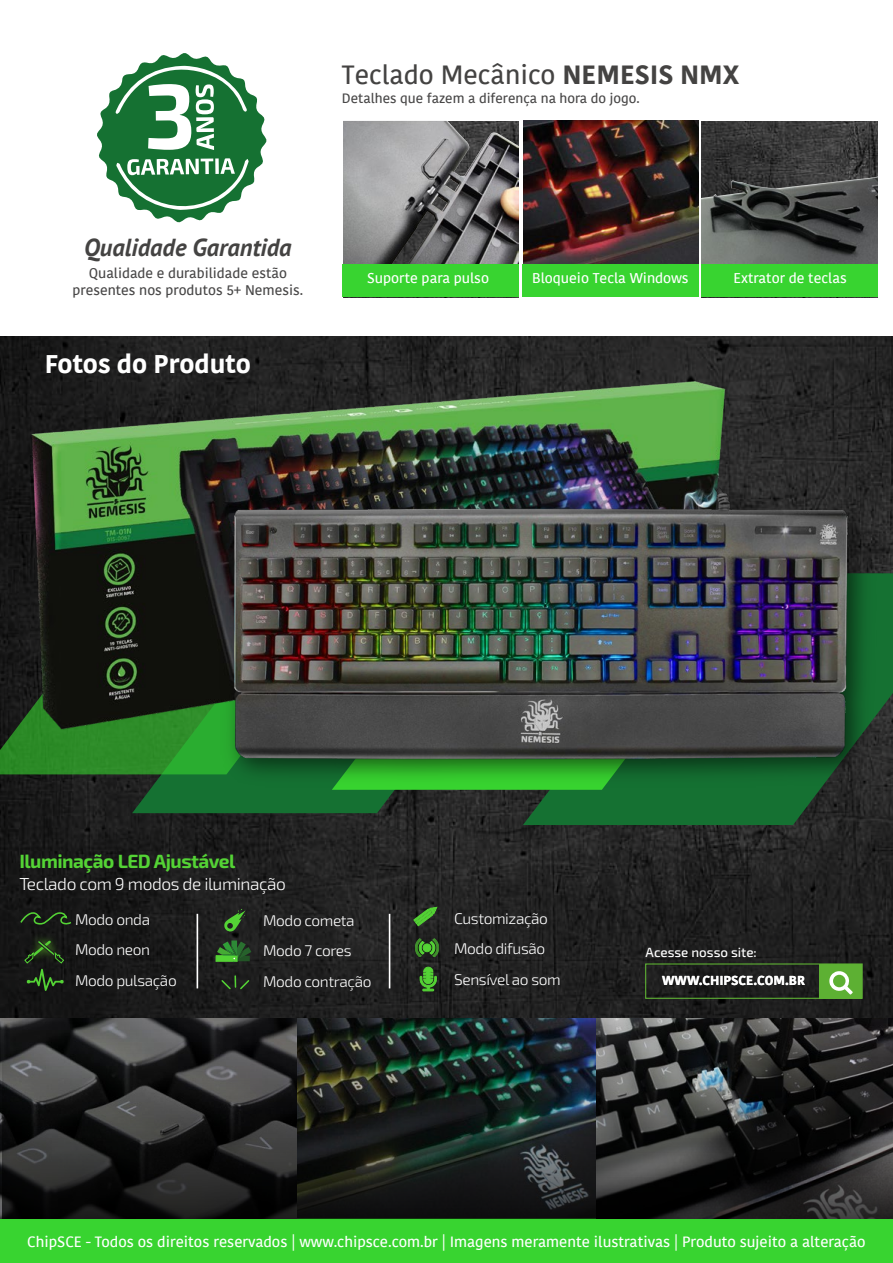
<style>
.page{position:relative;width:893px;height:1263px;background:#fff}
.page>*{position:absolute;margin:0;border:0;box-sizing:border-box;transform-origin:0 0}
.t1{font:600 26.25px "Kohinoor W00";color:#444342}
.t2{font:700 25.5px "Kohinoor W00";color:#fff}
.t3{font:italic 700 24.6px "PT Sans";color:#444342}
.t4{font:700 19.2px "Exo 2";letter-spacing:-.025em;color:#54d335}
.t5{font:300 17.4px "Exo 2";letter-spacing:-.025em;color:#fff}
.t6{font:300 15.45px/30.5px "Exo 2";letter-spacing:-.025em;color:#fff}
.t7{font:600 14.85px "Kohinoor W00";color:#fff}
.t8{font:600 14.1px "Kohinoor W00";color:#fff}
.t9{font:600 13.95px/16.6px "Kohinoor W00";color:#484747;text-align:center}
.t10{font:600 13.5px "Kohinoor W00";color:#484747}
.t11{font:500 13.35px "Exo 2";color:#fff}
.t12{font:700 12.9px "Kohinoor W00";color:#fff}
.s1{font-weight:700}
</style>
<div class="page">
<img style="left:702px;top:121px;width:175px;height:144px">
<img style="left:523px;top:120px;width:176px;height:15px">
<div style="left:701px;top:265px;width:176px;height:32px;background:#38d430"></div>
<div style="left:0;top:336px;width:893px;height:888px;background:#1e1e1e"></div>
<img style="left:343px;top:121px;width:176px;height:14px">
<div style="left:0;top:1217px;width:893px;height:46px;background:#38d430"></div>
<svg style="left:97px;top:53px;width:168px;height:82px"></svg>
<img style="left:0;top:135px;width:837px;height:786px">
<div style="left:645px;top:963px;width:218px;height:36px;border:1px solid #5db033"></div>
<div style="left:819px;top:964px;width:43px;height:34px;background:#5db033"></div>
<svg style="left:829px;top:971px;width:24px;height:24px"></svg>
<svg style="left:3px;top:1016px;width:890px;height:202px"></svg>
<svg style="left:19px;top:911px;width:54px;height:15px"></svg>
<img style="left:26px;top:929px;width:39px;height:40px">
<svg style="left:24px;top:940px;width:40px;height:23px"></svg>
<svg style="left:27px;top:969px;width:37px;height:22px"></svg>
<svg style="left:224px;top:909px;width:21px;height:24px"></svg>
<svg style="left:216px;top:940px;width:35px;height:22px"></svg>
<svg style="left:221px;top:976px;width:29px;height:14px"></svg>
<svg style="left:414px;top:907px;width:23px;height:19px"></svg>
<svg style="left:420px;top:967px;width:16px;height:24px"></svg>
<div style="left:423px;top:944px;width:8px;height:8px;background:#54d335;border-radius:50%"></div>
<div style="left:423px;top:944px;width:8px;height:8px;border:1px solid #54d335;border-radius:50%"></div>
<svg style="left:415px;top:939px;width:9px;height:18px"></svg>
<svg style="left:430px;top:939px;width:9px;height:18px"></svg>
<hr style="left:197px;top:914px;width:1px;height:74px;background:#fff">
<hr style="left:389px;top:914px;width:1px;height:74px;background:#fff">
<img style="left:187px;top:450px;width:706px;height:434px">
<img style="left:207px;top:469px;width:675px;height:380px">
<h1 class="t1" style="left:342px;top:59px;width:399px">Teclado Mecânico <span class="s1">NEMESIS NMX</span></h1>
<p class="t10" style="left:342px;top:90px;width:299px">Detalhes que fazem a diferença na hora do jogo.</p>
<h3 class="t3" style="left:84px;top:231px;width:209px">Qualidade Garantida</h3>
<p class="t9" style="left:73px;top:265px;width:232px">Qualidade e durabilidade estão presentes nos produtos 5+ Nemesis.</p>
<p class="t8" style="left:367px;top:269px;width:123px">Suporte para pulso</p>
<p class="t8" style="left:532px;top:269px;width:158px">Bloqueio Tecla Windows</p>
<p class="t8" style="left:733px;top:269px;width:115px">Extrator de teclas</p>
<h2 class="t2" style="left:45px;top:348px;width:208px">Fotos do Produto</h2>
<p class="t4" style="left:19px;top:849px;width:218px">Iluminação LED Ajustável</p>
<p class="t5" style="left:19px;top:874px;width:268px">Teclado com 9 modos de iluminação</p>
<p class="t6" style="left:75px;top:904px;width:103px">Modo onda<br>Modo neon<br>Modo pulsação</p>
<p class="t6" style="left:263px;top:905px;width:110px">Modo cometa<br>Modo 7 cores<br>Modo contração</p>
<p class="t6" style="left:454px;top:904px;width:108px">Customização<br>Modo difusão<br>Sensível ao som</p>
<p class="t11" style="left:646px;top:944px;width:113px">Acesse nosso site:</p>
<p class="t12" style="left:662px;top:972px;width:144px">WWW.CHIPSCE.COM.BR</p>
<p class="t7" style="left:27px;top:1232px;width:840px">ChipSCE - Todos os direitos reservados | www.chipsce.com.br | Imagens meramente ilustrativas | Produto sujeito a alteração</p>
</div>
